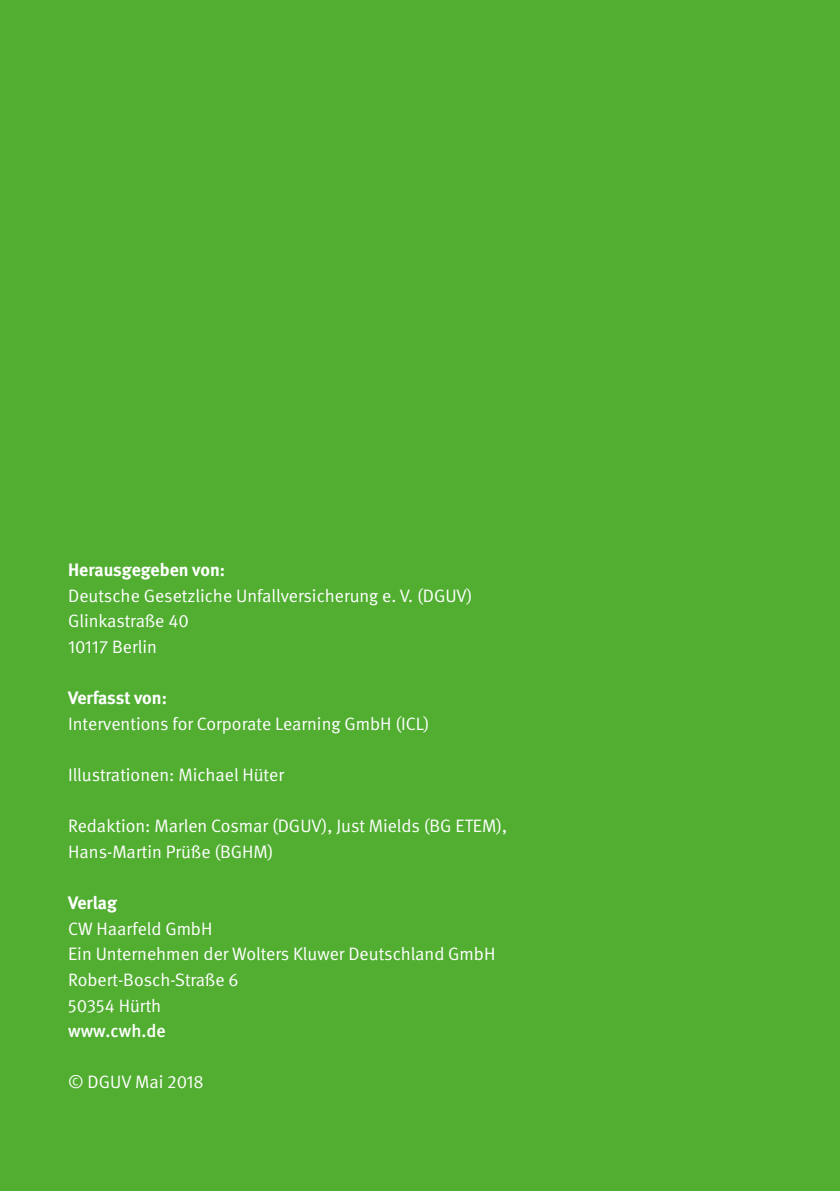
<style>
.page{position:relative;width:840px;height:1191px;background:#fff}
.page>*{position:absolute;margin:0;border:0;box-sizing:border-box;transform-origin:0 0}
.Fließtext{font:18px/25.6px "DGUV Meta";color:#fff}
.Zwischenüberschrift{font:700 18px "DGUV Meta";color:#fff}
.Zwischenüberschrift-2{font:18px "DGUV Meta";color:#fff}
.Fließtext-2{font:700 18px "DGUV Meta";letter-spacing:-.01em;color:#fff}
.Fließtext-3{font:500 18px "DGUV Meta";color:#fff}
</style>
<div class="page">
<div style="left:0;top:0;width:839px;height:1191px;background:#51ae31"></div>
<p class="Zwischenüberschrift" style="left:68px;top:559px;width:158px">Herausgegeben von:</p>
<p class="Fließtext" style="left:68px;top:583px;width:405px">Deutsche Gesetzliche Unfallversicherung e. V. (DGUV)</p>
<p class="Fließtext" style="left:68px;top:609px;width:122px">Glinkastraße 40</p>
<p class="Fließtext" style="left:68px;top:634px;width:90px">10117 Berlin</p>
<p class="Fließtext-2" style="left:68px;top:687px;width:100px">Verfasst von:</p>
<p class="Fließtext" style="left:68px;top:711px;width:363px">Interventions for Corporate Learning GmbH (ICL)</p>
<p class="Fließtext" style="left:68px;top:762px;width:217px">Illustrationen: Michael Hüter</p>
<p class="Fließtext" style="left:68px;top:813px;width:440px">Redaktion: Marlen Cosmar (DGUV), Just Mields (BG ETEM),<br>Hans-Martin Prüße (BGHM)</p>
<p class="Zwischenüberschrift" style="left:68px;top:892px;width:50px">Verlag</p>
<p class="Zwischenüberschrift-2" style="left:68px;top:918px;width:146px">CW Haarfeld GmbH</p>
<p class="Fließtext" style="left:68px;top:941px;width:428px">Ein Unternehmen der Wolters Kluwer Deutschland GmbH</p>
<p class="Fließtext" style="left:68px;top:967px;width:172px">Robert-Bosch-Straße 6</p>
<p class="Fließtext" style="left:68px;top:993px;width:95px">50354 Hürth</p>
<p class="Fließtext-3" style="left:68px;top:1020px;width:99px">www.cwh.de</p>
<p class="Fließtext" style="left:68px;top:1069px;width:137px">© DGUV Mai 2018</p>
</div>
